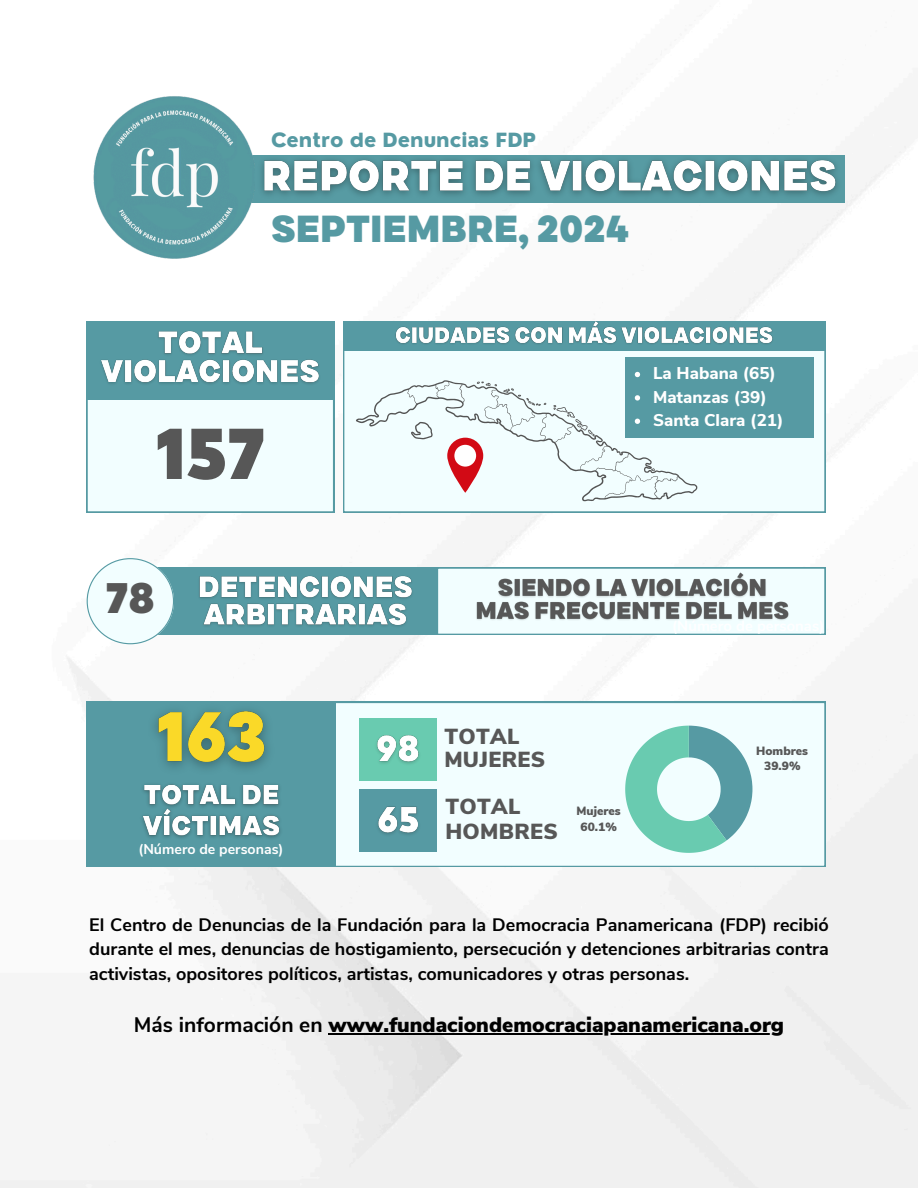
<style>
.page{position:relative;width:918px;height:1188px;background:#fff}
.page>*{position:absolute;margin:0;border:0;box-sizing:border-box;transform-origin:0 0}
.t1{font:71.85px "Gersy";color:#575757}
.t2{font:42.75px "Gersy";color:#575757}
.t3{font:37.65px "Gersy";color:#569aa3}
.t4{font:900 21.75px/23.4px "Nunito Sans";letter-spacing:.015em;color:#575757}
.t5{font:900 21px "Nunito Sans";color:#010101}
.t6{font:800 19.05px "Nourd";color:#569aa3}
.t7{font:700 18px/24.8px "Nunito Sans";color:#010101;text-align:justify}
.t8{font:800 16.95px "Nunito Sans";color:#fff}
.t9{font:700 14.1px "Nunito Sans";color:#fff}
.t10{font:900 12px/16.4px "Nunito Sans";color:#575757;text-align:center}
.s1{font-weight:700}
</style>
<div class="page">
<img style="left:0;top:145px;width:918px;height:1043px">
<img style="left:254px;top:150px;width:594px;height:54px">
<img style="left:87px;top:96px;width:167px;height:168px">
<div style="left:87px;top:400px;width:247px;height:112px;background:#f2feff"></div>
<div style="left:87px;top:321px;width:247px;height:79px;background:#569aa3"></div>
<img style="left:101px;top:331px;width:218px;height:53px">
<svg style="left:437px;top:568px;width:388px;height:67px"></svg>
<div style="left:343px;top:351px;width:482px;height:161px;background:#f2feff"></div>
<div style="left:626px;top:357px;width:188px;height:81px;background:#569aa3"></div>
<div style="left:343px;top:321px;width:482px;height:30px;background:#569aa3"></div>
<hr style="left:328px;top:1034px;width:456px;height:1px;background:#010101">
<svg style="left:355px;top:372px;width:342px;height:129px"></svg>
<img style="left:391px;top:318px;width:387px;height:26px">
<div style="left:145px;top:568px;width:292px;height:67px;background:#569aa3"></div>
<svg style="left:87px;top:558px;width:87px;height:86px"></svg>
<img style="left:199px;top:575px;width:213px;height:51px">
<div style="left:336px;top:702px;width:489px;height:165px;background:#f2feff"></div>
<div style="left:87px;top:701px;width:249px;height:166px;background:#569aa3"></div>
<div style="left:359px;top:718px;width:78px;height:63px;background:#69cbb0"></div>
<div style="left:359px;top:789px;width:78px;height:63px;background:#569aa3"></div>
<svg style="left:625px;top:726px;width:127px;height:127px"></svg>
<img style="left:376px;top:735px;width:43px;height:29px">
<img style="left:378px;top:806px;width:41px;height:29px">
<img style="left:140px;top:696px;width:143px;height:73px">
<img style="left:142px;top:784px;width:139px;height:54px">
<img style="left:473px;top:568px;width:320px;height:56px">
<h3 class="t6" style="left:271px;top:128px;width:267px">Centro de Denuncias FDP</h3>
<p class="t3" style="left:271px;top:213px;width:360px">SEPTIEMBRE, 2024</p>
<p class="t1" style="left:155px;top:423px;width:111px">157</p>
<p class="t2" style="left:106px;top:580px;width:50px">78</p>
<h6 class="t9" style="left:138px;top:839px;width:147px">(Número de personas)</h6>
<p class="t8" style="left:653px;top:362px;width:124px">La Habana (65)</p>
<p class="t8" style="left:653px;top:386px;width:115px">Matanzas (39)</p>
<p class="t8" style="left:653px;top:409px;width:132px">Santa Clara (21)</p>
<p class="t4" style="left:444px;top:725px;width:102px">TOTAL<br>MUJERES</p>
<h6 class="t4" style="left:445px;top:795px;width:114px;line-height:24.5px">TOTAL<br>HOMBRES</h6>
<p class="t10" style="left:576px;top:803px;width:46px">Mujeres<br>60.1%</p>
<p class="t10" style="left:756px;top:744px;width:53px;line-height:14.4px">Hombres<br>39.9%</p>
<h1 class="t7" style="left:89px;top:912px;width:741px">El Centro de Denuncias de la Fundación para la Democracia Panamericana (FDP) recibió durante el mes, denuncias de hostigamiento, persecución y detenciones arbitrarias contra activistas, opositores políticos, artistas, comunicadores y otras personas.</h1>
<p class="t5" style="left:134px;top:1011px;width:652px"><span class="s1">Más información en</span> www.fundaciondemocraciapanamericana.org</p>
</div>
